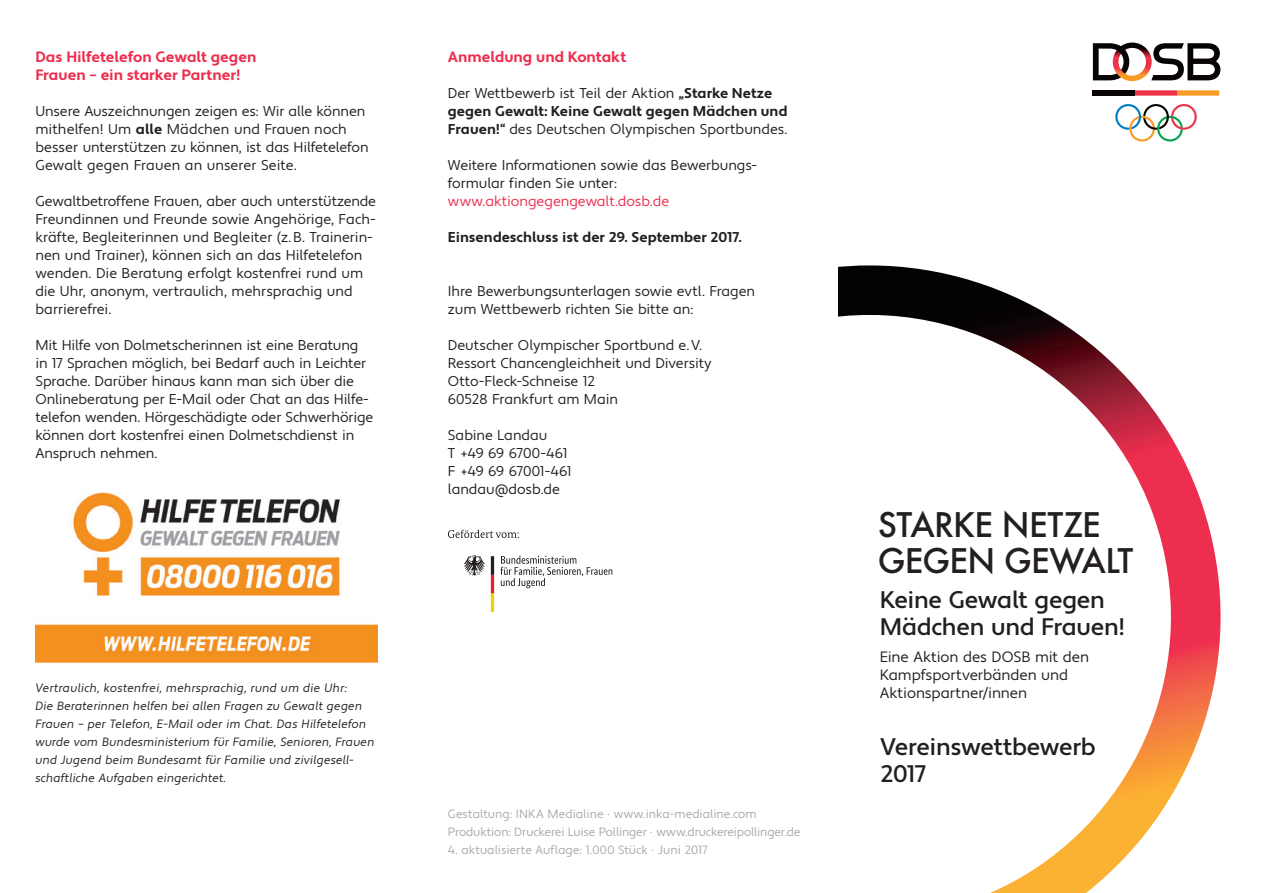
<style>
.page{position:relative;width:1263px;height:893px;background:#fff}
.page>*{position:absolute;margin:0;border:0;box-sizing:border-box;transform-origin:0 0}
.t1{font:500 33px/36px "Futura ND";letter-spacing:-.02em;color:#231f20}
.t2{font:500 24px/27px "Apertura";letter-spacing:-.015em;color:#231f20}
.t3{font:700 15px/18px "Apertura";color:#ee2e4e}
.t4{font:15px/18px "Apertura";letter-spacing:-.005em;color:#231f20}
.t5{font:14.25px/18px "Apertura";letter-spacing:-.005em;color:#231f20}
.t6{font:700 14.25px "Apertura";color:#231f20}
.t7{font:14.25px "Apertura";color:#ee2e4e}
.t8{font:12px/18px "Apertura Obliq";letter-spacing:.005em;color:#231f20}
.t9{font:12px/18px "Apertura";letter-spacing:-.005em;color:#a8a9ad}
.s1{font-weight:700}
</style>
<div class="page">
<svg style="left:838px;top:265px;width:383px;height:628px"></svg>
<svg style="left:1115px;top:104px;width:82px;height:38px"></svg>
<svg style="left:1135px;top:90px;width:84px;height:6px"></svg>
<div style="left:1093px;top:90px;width:42px;height:6px;background:#070403"></div>
<svg style="left:1093px;top:43px;width:127px;height:38px"></svg>
<svg style="left:500px;top:556px;width:112px;height:32px"></svg>
<svg style="left:463px;top:555px;width:22px;height:20px"></svg>
<svg style="left:491px;top:556px;width:3px;height:56px"></svg>
<svg style="left:448px;top:530px;width:71px;height:8px"></svg>
<img style="left:35px;top:492px;width:342px;height:171px">
<p class="t3" style="left:35px;top:48px;width:223px">Das Hilfetelefon Gewalt gegen<br>Frauen – ein starker Partner!</p>
<p class="t5" style="left:35px;top:102px;width:335px">Unsere Auszeichnungen zeigen es: Wir alle können mithelfen! Um <span class="s1">alle</span> Mädchen und Frauen noch besser unterstützen zu können, ist das Hilfetelefon Gewalt gegen Frauen an unserer Seite.</p>
<p class="t5" style="left:35px;top:192px;width:342px">Gewaltbetroffene Frauen, aber auch unterstützende Freundinnen und Freunde sowie Angehörige, Fach&shy;kräfte, Begleiterinnen und Begleiter (z.B. Trainerin&shy;nen und Trainer), können sich an das Hilfetelefon wenden. Die Beratung erfolgt kostenfrei rund um die Uhr, anonym, vertraulich, mehrsprachig und barrierefrei.</p>
<p class="t5" style="left:35px;top:336px;width:339px">Mit Hilfe von Dolmetscherinnen ist eine Beratung in 17 Sprachen möglich, bei Bedarf auch in Leichter Sprache. Darüber hinaus kann man sich über die Onlineberatung per E-Mail oder Chat an das Hilfe&shy;telefon wenden. Hörgeschädigte oder Schwerhörige können dort kostenfrei einen Dolmetschdienst in Anspruch nehmen.</p>
<p class="t3" style="left:448px;top:48px;width:180px">Anmeldung und Kontakt</p>
<p class="t5" style="left:448px;top:84px;width:341px">Der Wettbewerb ist Teil der Aktion <span class="s1">„Starke Netze gegen Gewalt: Keine Gewalt gegen Mädchen und<br>Frauen!“</span> des Deutschen Olympischen Sportbundes.</p>
<p class="t5" style="left:448px;top:156px;width:309px">Weitere Informationen sowie das Bewerbungs&shy;formular finden Sie unter:</p>
<p class="t7" style="left:448px;top:192px;width:223px">www.aktiongegengewalt.dosb.de</p>
<p class="t6" style="left:448px;top:228px;width:296px">Einsendeschluss ist der 29. September 2017.</p>
<p class="t5" style="left:448px;top:282px;width:309px">Ihre Bewerbungsunterlagen sowie evtl. Fragen zum Wettbewerb richten Sie bitte an:</p>
<p class="t5" style="left:448px;top:336px;width:265px">Deutscher Olympischer Sportbund e.V.<br>Ressort Chancengleichheit und Diversity<br>Otto-Fleck-Schneise 12<br>60528 Frankfurt am Main</p>
<p class="t5" style="left:448px;top:426px;width:125px">Sabine Landau<br>T +49 69 6700-461<br>F +49 69 67001-461 landau@dosb.de</p>
<p class="t8" style="left:35px;top:679px;width:341px">Vertraulich, kostenfrei, mehrsprachig, rund um die Uhr:<br>Die Beraterinnen helfen bei allen Fragen zu Gewalt gegen Frauen – per Telefon, E-Mail oder im Chat. Das Hilfetelefon wurde vom Bundesministerium für Familie, Senioren, Frauen und Jugend beim Bundesamt für Familie und zivilgesell&shy;schaftliche Aufgaben eingerichtet.</p>
<p class="t9" style="left:448px;top:805px;width:354px">Gestaltung: INKA Medialine · www.inka-medialine.com<br>Produktion: Druckerei Luise Pollinger · www.druckereipollinger.de</p>
<p class="t9" style="left:448px;top:841px;width:261px">4. aktualisierte Auflage: 1.000 Stück · Juni 2017</p>
<h1 class="t1" style="left:878px;top:506px;width:257px">STARKE NETZE<br>GEGEN GEWALT</h1>
<h2 class="t2" style="left:880px;top:587px;width:247px">Keine Gewalt gegen<br>Mädchen und Frauen!</h2>
<p class="t4" style="left:880px;top:648px;width:211px">Eine Aktion des DOSB mit den<br>Kampfsportverbänden und<br>Aktionspartner/innen</p>
<h2 class="t2" style="left:880px;top:734px;width:217px">Vereinswettbewerb<br>2017</h2>
</div>
